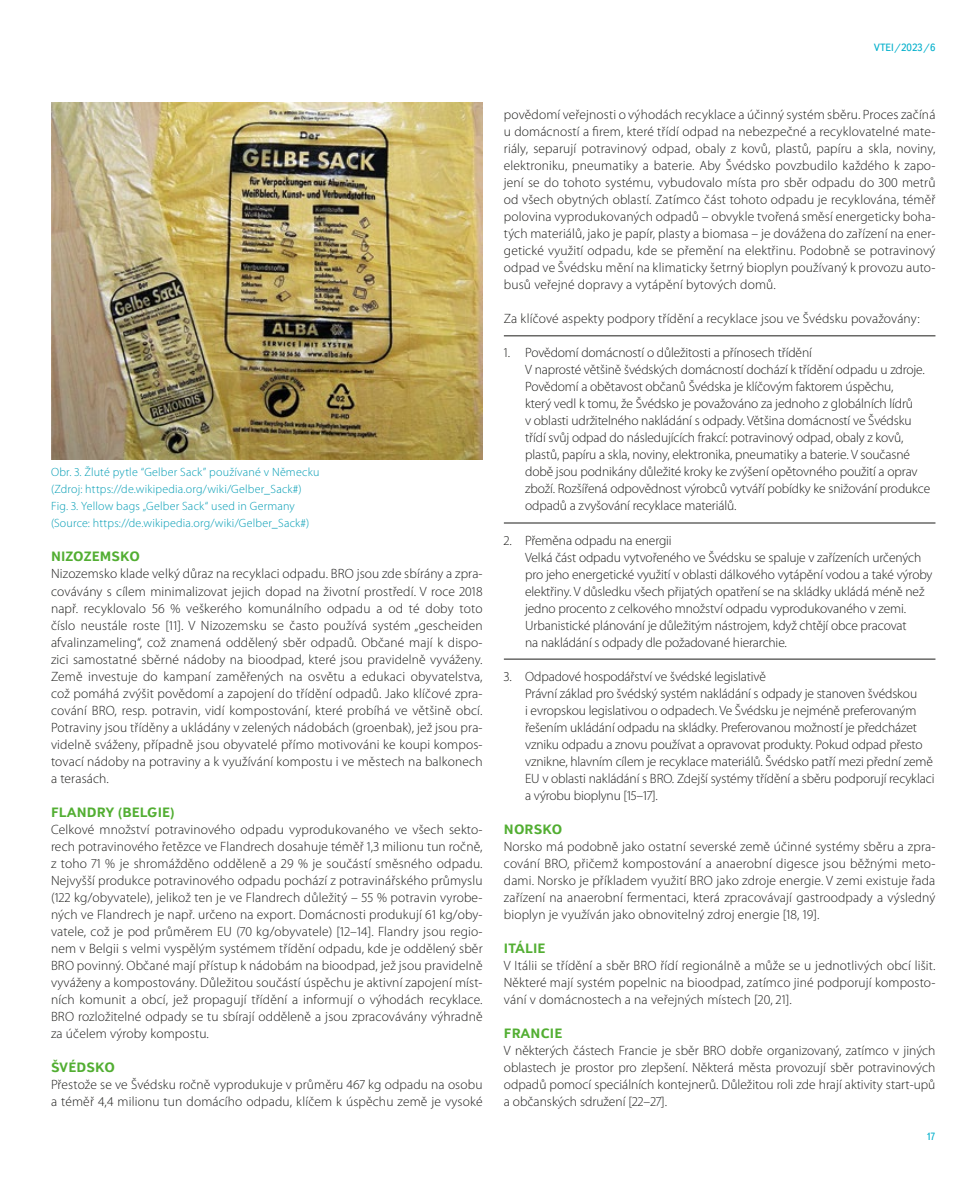
<style>
.page{position:relative;width:978px;height:1191px;background:#fff}
.page>*{position:absolute;margin:0;border:0;box-sizing:border-box;transform-origin:0 0}
.t1{font:300 13.5px/17px "Myriad Pro";letter-spacing:-.01em;color:#1d1d1b;text-align:justify}
.t2{font:300 13.5px/17px "Myriad Pro";letter-spacing:.01em;color:#1d1d1b}
.t3{font:700 13.5px "Textbook New";letter-spacing:.01em;color:#52ae32}
.t4{font:300 12px/17px "Myriad Pro";letter-spacing:.015em;color:#009cb4}
.t5{font:10.5px "Textbook New";color:#00afcb}
</style>
<div class="page">
<img style="left:51px;top:103px;width:432px;height:356px">
<hr style="left:504px;top:335px;width:431px;height:1px;background:#1d1d1b">
<hr style="left:504px;top:523px;width:431px;height:1px;background:#1d1d1b">
<hr style="left:504px;top:659px;width:431px;height:1px;background:#1d1d1b">
<p class="t5" style="left:874px;top:41px;width:63px">VTEI/2023/6</p>
<p class="t4" style="left:51px;top:464px;width:270px">Obr. 3. Žluté pytle “Gelber Sack” používané v Německu (Zdroj: https://de.wikipedia.org/wiki/Gelber_Sack#)<br>Fig. 3. Yellow bags „Gelber Sack“ used in Germany (Source: https://de.wikipedia.org/wiki/Gelber_Sack#)</p>
<p class="t3" style="left:51px;top:548px;width:90px">NIZOZEMSKO</p>
<p class="t1" style="left:51px;top:565px;width:433px">Nizozemsko klade velký důraz na recyklaci odpadu. BRO jsou zde sbírány a zpra&shy;covávány s cílem minimalizovat jejich dopad na životní prostředí. V roce 2018 např. recyklovalo 56 % veškerého komunálního odpadu a od té doby toto číslo neustále roste [11]. V Nizozemsku se často používá systém „gescheiden afvalinzameling“, což znamená oddělený sběr odpadů. Občané mají k dispo&shy;zici samostatné sběrné nádoby na bioodpad, které jsou pravidelně vyváženy.<br>Země investuje do kampaní zaměřených na osvětu a edukaci obyvatelstva, což pomáhá zvýšit povědomí a zapojení do třídění odpadů. Jako klíčové zpra&shy;cování BRO, resp. potravin, vidí kompostování, které probíhá ve většině obcí.<br>Potraviny jsou tříděny a ukládány v zelených nádobách (groenbak), jež jsou pra&shy;videlně sváženy, případně jsou obyvatelé přímo motivováni ke koupi kompos&shy;tovací nádoby na potraviny a k využívání kompostu i ve městech na balkonech a terasách.</p>
<p class="t3" style="left:51px;top:803px;width:125px">FLANDRY (BELGIE)</p>
<p class="t1" style="left:51px;top:820px;width:433px">Celkové množství potravinového odpadu vyprodukovaného ve všech sekto&shy;rech potravinového řetězce ve Flandrech dosahuje téměř 1,3 milionu tun ročně, z toho 71 % je shromážděno odděleně a 29 % je součástí směsného odpadu.<br>Nejvyšší produkce potravinového odpadu pochází z potravinářského průmyslu (122 kg/obyvatele), jelikož ten je ve Flandrech důležitý – 55 % potravin vyrobe&shy;ných ve Flandrech je např. určeno na export. Domácnosti produkují 61 kg/oby&shy;vatele, což je pod průměrem EU (70 kg/obyvatele) [12–14]. Flandry jsou regio&shy;nem v Belgii s velmi vyspělým systémem třídění odpadu, kde je oddělený sběr BRO povinný. Občané mají přístup k nádobám na bioodpad, jež jsou pravidelně vyváženy a kompostovány. Důležitou součástí úspěchu je aktivní zapojení míst&shy;ních komunit a obcí, jež propagují třídění a informují o výhodách recyklace.<br>BRO rozložitelné odpady se tu sbírají odděleně a jsou zpracovávány výhradně za účelem výroby kompostu.</p>
<p class="t3" style="left:51px;top:1058px;width:65px">ŠVÉDSKO</p>
<p class="t2" style="left:51px;top:1075px;width:433px">Přestože se ve Švédsku ročně vyprodukuje v průměru 467 kg odpadu na osobu a téměř 4,4 milionu tun domácího odpadu, klíčem k úspěchu země je vysoké</p>
<p class="t1" style="left:504px;top:106px;width:433px">povědomí veřejnosti o výhodách recyklace a účinný systém sběru. Proces začíná u domácností a firem, které třídí odpad na nebezpečné a recyklovatelné mate&shy;riály, separují potravinový odpad, obaly z kovů, plastů, papíru a skla, noviny, elektroniku, pneumatiky a baterie. Aby Švédsko povzbudilo každého k zapo&shy;jení se do tohoto systému, vybudovalo místa pro sběr odpadu do 300 metrů od všech obytných oblastí. Zatímco část tohoto odpadu je recyklována, téměř polovina vyprodukovaných odpadů – obvykle tvořená směsí energeticky boha&shy;tých materiálů, jako je papír, plasty a biomasa – je dovážena do zařízení na ener&shy;getické využití odpadu, kde se přemění na elektřinu. Podobně se potravinový odpad ve Švédsku mění na klimaticky šetrný bioplyn používaný k provozu auto&shy;busů veřejné dopravy a vytápění bytových domů.</p>
<p class="t2" style="left:504px;top:310px;width:417px">Za klíčové aspekty podpory třídění a recyklace jsou ve Švédsku považovány:</p>
<p class="t1" style="left:525px;top:344px;width:407px;text-align:left;text-indent:-21px">1. Povědomí domácností o důležitosti a přínosech třídění<br>V naprosté většině švédských domácností dochází k třídění odpadu u zdroje.<br>Povědomí a obětavost občanů Švédska je klíčovým faktorem úspěchu,<br>který vedl k tomu, že Švédsko je považováno za jednoho z globálních lídrů<br>v oblasti udržitelného nakládání s odpady. Většina domácností ve Švédsku třídí svůj odpad do následujících frakcí: potravinový odpad, obaly z kovů, plastů, papíru a skla, noviny, elektronika, pneumatiky a baterie. V současné době jsou podnikány důležité kroky ke zvýšení opětovného použití a oprav zboží. Rozšířená odpovědnost výrobců vytváří pobídky ke snižování produkce odpadů a zvyšování recyklace materiálů.</p>
<p class="t1" style="left:525px;top:531px;width:409px;text-align:left;text-indent:-21px">2. Přeměna odpadu na energii<br>Velká část odpadu vytvořeného ve Švédsku se spaluje v zařízeních určených pro jeho energetické využití v oblasti dálkového vytápění vodou a také výroby elektřiny. V důsledku všech přijatých opatření se na skládky ukládá méně než jedno procento z celkového množství odpadu vyprodukovaného v zemi.<br>Urbanistické plánování je důležitým nástrojem, když chtějí obce pracovat<br>na nakládání s odpady dle požadované hierarchie.</p>
<p class="t1" style="left:525px;top:667px;width:411px;text-align:left;text-indent:-21px">3. Odpadové hospodářství ve švédské legislativě<br>Právní základ pro švédský systém nakládání s odpady je stanoven švédskou<br>i evropskou legislativou o odpadech. Ve Švédsku je nejméně preferovaným řešením ukládání odpadu na skládky. Preferovanou možností je předcházet vzniku odpadu a znovu používat a opravovat produkty. Pokud odpad přesto vznikne, hlavním cílem je recyklace materiálů. Švédsko patří mezi přední země EU v oblasti nakládání s BRO. Zdejší systémy třídění a sběru podporují recyklaci a výrobu bioplynu [15–17].</p>
<p class="t3" style="left:504px;top:820px;width:60px">NORSKO</p>
<p class="t1" style="left:504px;top:837px;width:433px">Norsko má podobně jako ostatní severské země účinné systémy sběru a zpra&shy;cování BRO, přičemž kompostování a anaerobní digesce jsou běžnými meto&shy;dami. Norsko je příkladem využití BRO jako zdroje energie. V zemi existuje řada zařízení na anaerobní fermentaci, která zpracovávají gastroodpady a výsledný bioplyn je využíván jako obnovitelný zdroj energie [18, 19].</p>
<p class="t3" style="left:504px;top:939px;width:43px">ITÁLIE</p>
<p class="t1" style="left:504px;top:956px;width:433px">V Itálii se třídění a sběr BRO řídí regionálně a může se u jednotlivých obcí lišit.<br>Některé mají systém popelnic na bioodpad, zatímco jiné podporují komposto&shy;vání v domácnostech a na veřejných místech [20, 21].</p>
<p class="t3" style="left:504px;top:1025px;width:60px">FRANCIE</p>
<p class="t1" style="left:504px;top:1042px;width:433px">V některých částech Francie je sběr BRO dobře organizovaný, zatímco v jiných oblastech je prostor pro zlepšení. Některá města provozují sběr potravinových odpadů pomocí speciálních kontejnerů. Důležitou roli zde hrají aktivity start-upů a občanských sdružení [22–27].</p>
<p class="t5" style="left:926px;top:1130px;width:11px">17</p>
</div>
